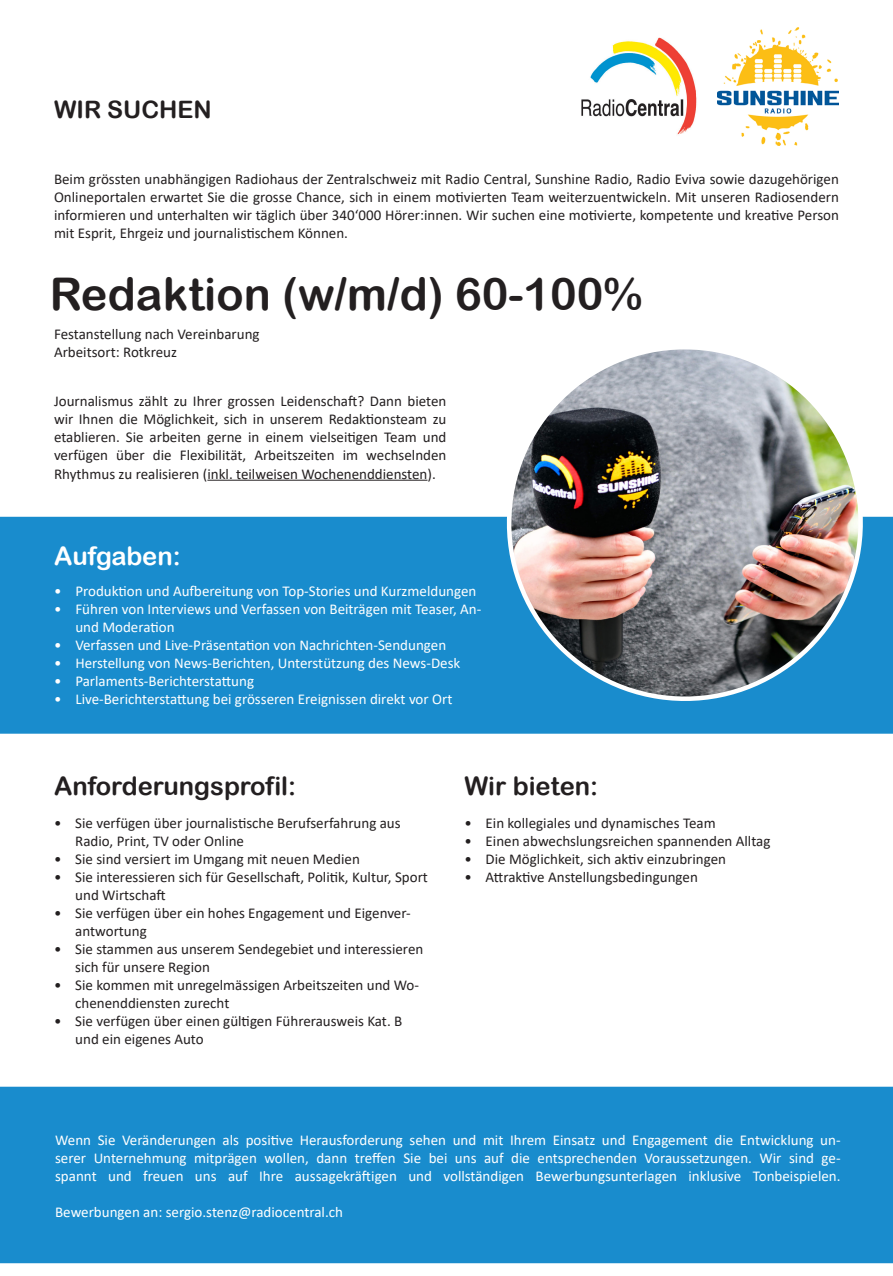
<style>
.page{position:relative;width:893px;height:1276px;background:#fff}
.page>*{position:absolute;margin:0;border:0;box-sizing:border-box;transform-origin:0 0}
.t1{font:45px "Arial Rounded MT Bold";color:#231f20}
.t2{font:25.5px "Arial Rounded MT Bold";color:#231f20}
.t3{font:25.5px "Arial Rounded MT Bold";color:#fff}
.t4{font:24px "Arial Rounded MT Bold";color:#231f20}
.t5{font:15px/18px "Calibri";color:#231f20}
.t6{font:15px/18px "Calibri";color:#fff}
</style>
<div class="page">
<div style="left:0;top:1086px;width:893px;height:177px;background:#198ccd"></div>
<div style="left:0;top:517px;width:893px;height:216px;background:#198ccd"></div>
<hr style="left:207px;top:480px;width:220px;height:1px;background:#231f20">
<img style="left:492px;top:349px;width:386px;height:362px">
<img style="left:717px;top:27px;width:122px;height:118px">
<img style="left:581px;top:37px;width:116px;height:98px">
<p class="t4" style="left:54px;top:95px;width:159px">WIR SUCHEN</p>
<p class="t5" style="left:54px;top:169px;width:786px;text-align:justify">Beim grössten unabhängigen Radiohaus der Zentralschweiz mit Radio Central, Sunshine Radio, Radio Eviva sowie dazugehörigen Onlineportalen erwartet Sie die grosse Chance, sich in einem motivierten Team weiterzuentwickeln. Mit unseren Radiosendern informieren und unterhalten wir täglich über 340‘000 Hörer:innen. Wir suchen eine motivierte, kompetente und kreative Person mit Esprit, Ehrgeiz und journalistischem Können.</p>
<p class="t1" style="left:50px;top:268px;width:594px">Redaktion (w/m/d) 60-100%</p>
<p class="t5" style="left:54px;top:325px;width:207px">Festanstellung nach Vereinbarung</p>
<p class="t5" style="left:54px;top:343px;width:125px">Arbeitsort: Rotkreuz</p>
<p class="t5" style="left:54px;top:392px;width:394px;text-align:justify">Journalismus zählt zu Ihrer grossen Leidenschaft? Dann bieten wir Ihnen die Möglichkeit, sich in unserem Redaktionsteam zu etablieren. Sie arbeiten gerne in einem vielseitigen Team und verfügen über die Flexibilität, Arbeitszeiten im wechselnden Rhythmus zu realisieren (inkl. teilweisen Wochenenddiensten).</p>
<p class="t3" style="left:54px;top:541px;width:128px">Aufgaben:</p>
<p class="t6" style="left:54px;top:581px;width:424px">• Produktion und Aufbereitung von Top-Stories und Kurzmeldungen</p>
<p class="t6" style="left:75px;top:599px;width:408px;text-indent:-21px">• Führen von Interviews und Verfassen von Beiträgen mit Teaser, An&shy;und Moderation</p>
<p class="t6" style="left:54px;top:635px;width:394px">• Verfassen und Live-Präsentation von Nachrichten-Sendungen</p>
<p class="t6" style="left:54px;top:653px;width:408px">• Herstellung von News-Berichten, Unterstützung des News-Desk</p>
<p class="t6" style="left:54px;top:671px;width:201px">• Parlaments-Berichterstattung</p>
<p class="t6" style="left:54px;top:689px;width:400px">• Live-Berichterstattung bei grösseren Ereignissen direkt vor Ort</p>
<p class="t2" style="left:54px;top:771px;width:244px">Anforderungsprofil:</p>
<p class="t5" style="left:75px;top:813px;width:327px;text-indent:-21px">• Sie verfügen über journalistische Berufserfahrung aus<br>Radio, Print, TV oder Online</p>
<p class="t5" style="left:54px;top:849px;width:307px">• Sie sind versiert im Umgang mit neuen Medien</p>
<p class="t5" style="left:75px;top:867px;width:354px;text-indent:-21px">• Sie interessieren sich für Gesellschaft, Politik, Kultur, Sport und Wirtschaft</p>
<p class="t5" style="left:75px;top:903px;width:337px;text-indent:-21px">• Sie verfügen über ein hohes Engagement und Eigenver&shy;antwortung</p>
<p class="t5" style="left:75px;top:939px;width:350px;text-indent:-21px">• Sie stammen aus unserem Sendegebiet und interessieren sich für unsere Region</p>
<p class="t5" style="left:75px;top:975px;width:345px;text-indent:-21px">• Sie kommen mit unregelmässigen Arbeitszeiten und Wo&shy;chenenddiensten zurecht</p>
<p class="t5" style="left:75px;top:1011px;width:329px;text-indent:-21px">• Sie verfügen über einen gültigen Führerausweis Kat. B und ein eigenes Auto</p>
<p class="t2" style="left:464px;top:771px;width:135px">Wir bieten:</p>
<p class="t5" style="left:464px;top:813px;width:253px">• Ein kollegiales und dynamisches Team</p>
<p class="t5" style="left:464px;top:831px;width:308px">• Einen abwechslungsreichen spannenden Alltag</p>
<p class="t5" style="left:464px;top:849px;width:263px">• Die Möglichkeit, sich aktiv einzubringen</p>
<p class="t5" style="left:464px;top:867px;width:235px">• Attraktive Anstellungsbedingungen</p>
<p class="t6" style="left:55px;top:1130px;width:787px;text-align:justify">Wenn Sie Veränderungen als positive Herausforderung sehen und mit Ihrem Einsatz und Engagement die Entwicklung un&shy;serer Unternehmung mitprägen wollen, dann treffen Sie bei uns auf die entsprechenden Voraussetzungen. Wir sind ge&shy;spannt und freuen uns auf Ihre aussagekräftigen und vollständigen Bewerbungsunterlagen inklusive Tonbeispielen.</p>
<p class="t6" style="left:55px;top:1202px;width:289px">Bewerbungen an: sergio.stenz@radiocentral.ch</p>
</div>
